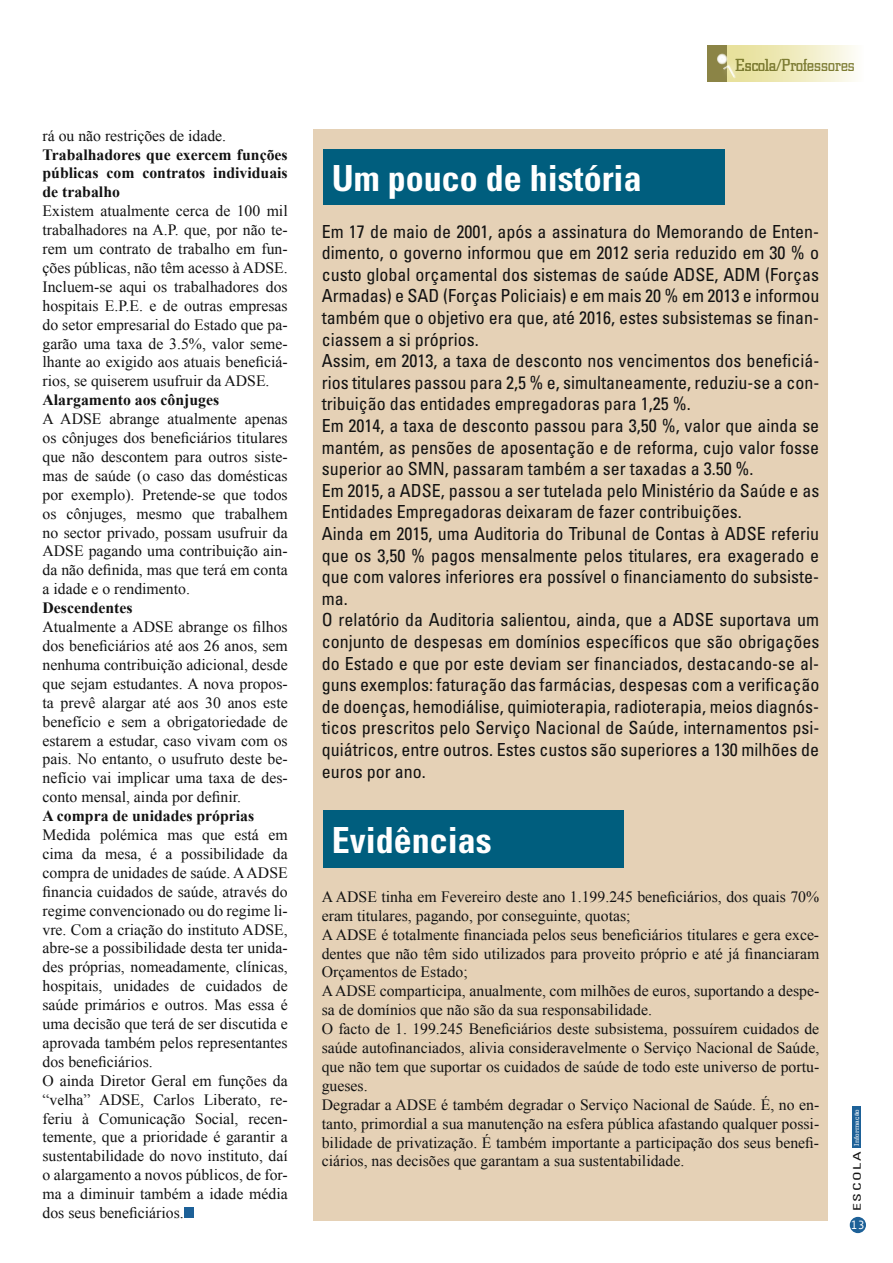
<style>
.page{position:relative;width:893px;height:1263px;background:#fff}
.page>*{position:absolute;margin:0;border:0;box-sizing:border-box;transform-origin:0 0}
.t1{font:700 condensed 36px "Univers";color:#fff}
.t2{font:condensed 18px/21.6px "Univers";color:#121212}
.t3{font:18px "Civic";color:#7d7c31}
.t4{font:15.75px/18.9px "Times New Roman";color:#121212}
.t5{font:12px "Andale Mono";color:#fff}
.t6{font:condensed 10.5px "Univers";letter-spacing:.1em;color:#121212;scale:1.5 1}
.t7{font:6.75px "Civic";letter-spacing:.01em;color:#fff;scale:1.33 1}
.s1{font-weight:700}
</style>
<div class="page">
<div style="left:852px;top:1106px;width:9px;height:42px;background:#1d6198"></div>
<div style="left:850px;top:1217px;width:16px;height:16px;background:#1d6198;border-radius:50%"></div>
<div style="left:727px;top:45px;width:136px;height:37px;background:linear-gradient(to right,#e5dd90,#fcfbf4)"></div>
<div style="left:708px;top:45px;width:19px;height:37px;background:#8b8446"></div>
<div style="left:720px;top:56px;width:26px;height:27px;background:#fff;opacity:.25"></div>
<svg style="left:717px;top:53px;width:11px;height:12px"></svg>
<svg style="left:723px;top:64px;width:14px;height:16px"></svg>
<div style="left:184px;top:1207px;width:10px;height:11px;background:#1d6198"></div>
<div style="left:313px;top:130px;width:515px;height:1091px;background:#e5d1b6"></div>
<div style="left:323px;top:149px;width:401px;height:56px;background:#005e7e"></div>
<div style="left:323px;top:810px;width:301px;height:57px;background:#005e7e"></div>
<p class="t4" style="left:43px;top:126px;width:247px">rá ou não restrições de idade.<br><span class="s1">Trabalhadores que exercem funções públicas com contratos individuais de trabalho<br></span>Existem atualmente cerca de 100 mil trabalhadores na A.P. que, por não te&shy;rem um contrato de trabalho em fun&shy;ções públicas, não têm acesso à ADSE.<br>Incluem-se aqui os trabalhadores dos hospitais E.P.E. e de outras empresas do setor empresarial do Estado que pa&shy;garão uma taxa de 3.5%, valor seme&shy;lhante ao exigido aos atuais beneficiá&shy;rios, se quiserem usufruir da ADSE.<br><span class="s1">Alargamento aos cônjuges<br></span>A ADSE abrange atualmente apenas os cônjuges dos beneficiários titulares que não descontem para outros siste&shy;mas de saúde (o caso das domésticas por exemplo). Pretende-se que todos os cônjuges, mesmo que trabalhem no sector privado, possam usufruir da ADSE pagando uma contribuição ain&shy;da não definida, mas que terá em conta a idade e o rendimento.<br><span class="s1">Descendentes<br></span>Atualmente a ADSE abrange os filhos dos beneficiários até aos 26 anos, sem nenhuma contribuição adicional, desde que sejam estudantes. A nova propos&shy;ta prevê alargar até aos 30 anos este benefício e sem a obrigatoriedade de estarem a estudar, caso vivam com os pais. No entanto, o usufruto deste be&shy;nefício vai implicar uma taxa de des&shy;conto mensal, ainda por definir.<br><span class="s1">A compra de unidades próprias </span>Medida polémica mas que está em cima da mesa, é a possibilidade da compra de unidades de saúde. A ADSE financia cuidados de saúde, através do regime convencionado ou do regime li&shy;vre. Com a criação do instituto ADSE, abre-se a possibilidade desta ter unida&shy;des próprias, nomeadamente, clínicas, hospitais, unidades de cuidados de saúde primários e outros. Mas essa é uma decisão que terá de ser discutida e aprovada também pelos representantes dos beneficiários.<br>O ainda Diretor Geral em funções da “velha” ADSE, Carlos Liberato, re&shy;feriu à Comunicação Social, recen&shy;temente, que a prioridade é garantir a sustentabilidade do novo instituto, daí o alargamento a novos públicos, de for&shy;ma a diminuir também a idade média dos seus beneficiários.</p>
<p class="t1" style="left:332px;top:156px;width:311px">Um pouco de história</p>
<p class="t3" style="left:735px;top:56px;width:121px">Escola/Professores</p>
<p class="t2" style="left:322px;top:220px;width:499px">Em 17 de maio de 2001, após a assinatura do Memorando de Enten&shy;dimento, o governo informou que em 2012 seria reduzido em 30 % o custo global orçamental dos sistemas de saúde ADSE, ADM (Forças Armadas) e SAD (Forças Policiais) e em mais 20 % em 2013 e informou também que o objetivo era que, até 2016, estes subsistemas se finan&shy;ciassem a si próprios.<br>Assim, em 2013, a taxa de desconto nos vencimentos dos beneficiá&shy;rios titulares passou para 2,5 % e, simultaneamente, reduziu-se a con&shy;tribuição das entidades empregadoras para 1,25 %.<br>Em 2014, a taxa de desconto passou para 3,50 %, valor que ainda se mantém, as pensões de aposentação e de reforma, cujo valor fosse superior ao SMN, passaram também a ser taxadas a 3.50 %.<br>Em 2015, a ADSE, passou a ser tutelada pelo Ministério da Saúde e as Entidades Empregadoras deixaram de fazer contribuições.<br>Ainda em 2015, uma Auditoria do Tribunal de Contas à ADSE referiu que os 3,50 % pagos mensalmente pelos titulares, era exagerado e que com valores inferiores era possível o financiamento do subsiste&shy;ma.<br>O relatório da Auditoria salientou, ainda, que a ADSE suportava um conjunto de despesas em domínios específicos que são obrigações do Estado e que por este deviam ser financiados, destacando-se al&shy;guns exemplos: faturação das farmácias, despesas com a verificação de doenças, hemodiálise, quimioterapia, radioterapia, meios diagnós&shy;ticos prescritos pelo Serviço Nacional de Saúde, internamentos psi&shy;quiátricos, entre outros. Estes custos são superiores a 130 milhões de euros por ano.</p>
<p class="t1" style="left:332px;top:818px;width:161px">Evidências</p>
<p class="t4" style="left:322px;top:887px;width:499px">A ADSE tinha em Fevereiro deste ano 1.199.245 beneficiários, dos quais 70% eram titulares, pagando, por conseguinte, quotas;<br>A ADSE é totalmente financiada pelos seus beneficiários titulares e gera exce&shy;dentes que não têm sido utilizados para proveito próprio e até já financiaram Orçamentos de Estado;<br>A ADSE comparticipa, anualmente, com milhões de euros, suportando a despe&shy;sa de domínios que não são da sua responsabilidade.<br>O facto de 1. 199.245 Beneficiários deste subsistema, possuírem cuidados de saúde autofinanciados, alivia consideravelmente o Serviço Nacional de Saúde, que não tem que suportar os cuidados de saúde de todo este universo de portu&shy;gueses.<br>Degradar a ADSE é também degradar o Serviço Nacional de Saúde. É, no en&shy;tanto, primordial a sua manutenção na esfera pública afastando qualquer possi&shy;bilidade de privatização. É também importante a participação dos seus benefi&shy;ciários, nas decisões que garantam a sua sustentabilidade.</p>
<p class="t7" style="left:853px;top:1145px;width:29px;rotate:-90deg">Informação</p>
<p class="t6" style="left:850px;top:1211px;width:41px;rotate:-90deg">ESCOLA</p>
<p class="t5" style="left:850px;top:1217px;width:16px">13</p>
</div>
